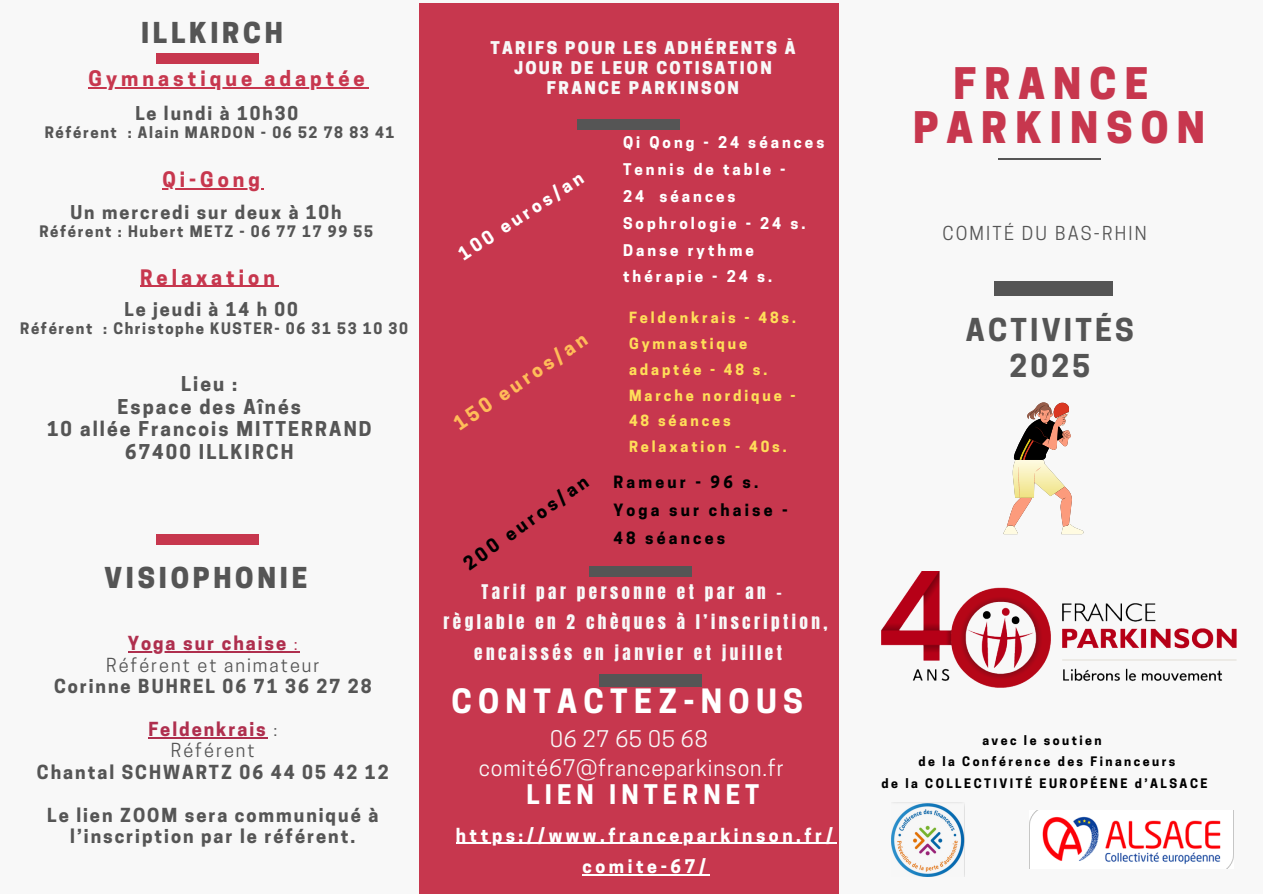
<style>
.page{position:relative;width:1263px;height:894px;background:#fff}
.page>*{position:absolute;margin:0;border:0;box-sizing:border-box;transform-origin:0 0}
.t1{font:800 40.8px/43.8px "Cooper Hewitt";letter-spacing:.2em;color:#c7374e;text-align:center}
.t2{font:700 31.35px "Cooper Hewitt";letter-spacing:.2em;color:#fff}
.t3{font:700 29.55px "Cooper Hewitt";letter-spacing:.11em;color:#555}
.t4{font:800 27px "Cooper Hewitt";letter-spacing:.14em;color:#555}
.t5{font:700 25.35px "Cooper Hewitt";letter-spacing:.2em;color:#fff}
.t6{font:21.45px/29.2px "Cooper Hewitt";letter-spacing:.04em;color:#f8f8f8;text-align:center}
.t7{font:700 20.1px "Cooper Hewitt";letter-spacing:.2em;color:#c7374e}
.t8{font:700 19.95px "Cooper Hewitt";letter-spacing:.2em;color:#c7374e}
.t9{font:700 19.2px/22.5px "Cooper Hewitt";letter-spacing:.11em;color:#555;text-align:center}
.t10{font:700 18.75px "Cooper Hewitt";color:#ffbd59}
.t11{font:700 18.15px/21.3px "Cooper Hewitt";letter-spacing:.11em;color:#555;text-align:center}
.t12{font:18px "Cooper Hewitt";letter-spacing:.12em;color:#555}
.t13{font:700 17.85px "Cooper Hewitt";letter-spacing:.11em;color:#555}
.t14{font:700 17.85px "Cooper Hewitt";color:#000}
.t15{font:700 17.7px/31.5px "Cooper Hewitt";letter-spacing:.2em;color:#fff;text-align:center}
.t16{font:700 17.4px "Cooper Hewitt";color:#fff}
.t17{font:17.25px/30.3px "Anton";letter-spacing:.2em;color:#f8f8f8}
.t18{font:800 16.5px/20.2px "Cooper Hewitt";letter-spacing:.14em;color:#f8f8f8;text-align:center}
.t19{font:700 15.9px/28.2px "Cooper Hewitt";letter-spacing:.2em;color:#000}
.t20{font:700 15.15px/26.8px "Cooper Hewitt";letter-spacing:.2em;color:#fff}
.t21{font:700 14.85px "Cooper Hewitt";letter-spacing:.11em;color:#555}
.t22{font:700 14.55px/25.8px "Cooper Hewitt";letter-spacing:.2em;color:#ffde59}
.t23{font:700 12.3px "Cooper Hewitt";letter-spacing:.2em;color:#000}
.s1{color:#af2f4e}
.s2{font-weight:400;color:#af2f4e}
.s3{font-weight:400}
</style>
<div class="page">
<div style="left:0;top:0;width:1263px;height:893px;background:#f8f8f8"></div>
<div style="left:419px;top:3px;width:420px;height:890px;background:#c7374e"></div>
<div style="left:578px;top:120px;width:102px;height:10px;background:#555"></div>
<div style="left:157px;top:53px;width:102px;height:10px;background:#c7374e"></div>
<div style="left:590px;top:566px;width:102px;height:10px;background:#555"></div>
<div style="left:156px;top:534px;width:103px;height:10px;background:#c7374e"></div>
<div style="left:599px;top:674px;width:102px;height:12px;background:#555"></div>
<img style="left:891px;top:802px;width:73px;height:73px">
<img style="left:1030px;top:810px;width:203px;height:58px">
<img style="left:882px;top:571px;width:354px;height:116px">
<hr style="left:998px;top:158px;width:103px;height:1px;background:#555">
<div style="left:994px;top:281px;width:118px;height:15px;background:#555"></div>
<hr style="left:89px;top:87px;width:280px;height:1px;background:#c7374e">
<hr style="left:162px;top:188px;width:102px;height:1px;background:#c7374e">
<hr style="left:128px;top:651px;width:50px;height:1px;background:#af2f4e">
<hr style="left:183px;top:651px;width:105px;height:1px;background:#af2f4e">
<svg style="left:288px;top:651px;width:12px;height:1px"></svg>
<hr style="left:148px;top:737px;width:120px;height:1px;background:#af2f4e">
<hr style="left:456px;top:842px;width:381px;height:1px;background:#fff">
<hr style="left:583px;top:874px;width:127px;height:1px;background:#fff">
<hr style="left:140px;top:286px;width:139px;height:1px;background:#c7374e">
<svg style="left:1003px;top:402px;width:81px;height:132px"></svg>
<p class="t4" style="left:141px;top:22px;width:143px">ILLKIRCH</p>
<p class="t7" style="left:89px;top:71px;width:278px">Gymnastique adaptée</p>
<p class="t13" style="left:135px;top:106px;width:164px">Le lundi à 10h30</p>
<p class="t21" style="left:45px;top:127px;width:351px">Référent : Alain MARDON - 06 52 78 83 41</p>
<p class="t8" style="left:162px;top:172px;width:99px">Qi-Gong</p>
<p class="t13" style="left:71px;top:206px;width:273px">Un mercredi sur deux à 10h</p>
<h6 class="t21" style="left:39px;top:226px;width:335px">Référent : Hubert METZ - 06 77 17 99 55</h6>
<h4 class="t7" style="left:140px;top:269px;width:136px">Relaxation</h4>
<p class="t13" style="left:125px;top:302px;width:175px">Le jeudi à 14 h 00</p>
<h6 class="t21" style="left:20px;top:323px;width:389px">Référent : Christophe KUSTER- 06 31 53 10 30</h6>
<h6 class="t9" style="left:47px;top:375px;width:326px">Lieu :<br>Espace des Aînés<br>10 allée Francois MITTERRAND<br>67400 ILLKIRCH</h6>
<p class="t4" style="left:104px;top:567px;width:204px">VISIOPHONIE</p>
<p class="t11" style="left:54px;top:635px;width:319px"><span class="s1">Yoga sur chaise</span> <span class="s2">:<br></span><span class="s3">Référent et animateur<br></span>Corinne BUHREL 06 71 36 27 28</p>
<p class="t11" style="left:37px;top:720px;width:353px"><span class="s1">Feldenkrais</span> <span class="s3">:<br>Référent<br></span>Chantal SCHWARTZ 06 44 05 42 12</p>
<p class="t11" style="left:47px;top:806px;width:333px">Le lien ZOOM sera communiqué à l’inscription par le référent.</p>
<p class="t18" style="left:490px;top:40px;width:307px">TARIFS POUR LES ADHÉRENTS À<br>JOUR DE LEUR COTISATION<br>FRANCE PARKINSON</p>
<p class="t16" style="left:457px;top:250px;width:146px;rotate:-33deg">100 euros/an</p>
<h3 class="t10" style="left:452px;top:419px;width:158px;rotate:-34deg">150 euros/an</h3>
<p class="t14" style="left:462px;top:560px;width:150px;rotate:-36deg">200 euros/an</p>
<h2 class="t20" style="left:623px;top:131px;width:203px">Qi Qong - 24 séances</h2>
<h4 class="t20" style="left:623px;top:158px;width:164px">Tennis de table -<br>24 séances</h4>
<h3 class="t20" style="left:623px;top:211px;width:184px">Sophrologie - 24 s.</h3>
<p class="t20" style="left:623px;top:238px;width:150px">Danse rythme thérapie - 24 s.</p>
<h1 class="t22" style="left:629px;top:306px;width:169px">Feldenkrais - 48s.</h1>
<p class="t22" style="left:629px;top:332px;width:140px">Gymnastique adaptée - 48 s.</p>
<h5 class="t22" style="left:629px;top:384px;width:168px">Marche nordique -<br>48 séances</h5>
<p class="t22" style="left:629px;top:435px;width:159px">Relaxation - 40s.</p>
<p class="t19" style="left:613px;top:469px;width:146px">Rameur - 96 s.</p>
<h4 class="t19" style="left:613px;top:497px;width:176px">Yoga sur chaise -<br>48 séances</h4>
<p class="t17" style="left:482px;top:576px;width:302px">Tarif par personne et par an -</p>
<h6 class="t17" style="left:474px;top:607px;width:355px;text-indent:-31px">règlable en 2 chèques à l’inscription, encaissés en janvier et juillet</h6>
<p class="t2" style="left:451px;top:689px;width:353px">CONTACTEZ-NOUS</p>
<p class="t6" style="left:479px;top:726px;width:307px">06 27 65 05 68 comité67@franceparkinson.fr</p>
<h4 class="t5" style="left:526px;top:785px;width:234px">LIEN INTERNET</h4>
<p class="t15" style="left:456px;top:821px;width:379px">https://www.franceparkinson.fr/ comite-67/</p>
<p class="t1" style="left:913px;top:67px;width:294px">FRANCE<br>PARKINSON</p>
<p class="t12" style="left:942px;top:227px;width:206px">COMITÉ DU BAS-RHIN</p>
<p class="t3" style="left:966px;top:318px;width:169px">ACTIVITÉS</p>
<p class="t3" style="left:1010px;top:354px;width:82px">2025</p>
<p class="t23" style="left:982px;top:735px;width:121px">avec le soutien</p>
<p class="t23" style="left:918px;top:756px;width:258px">de la Conférence des Financeurs</p>
<h2 class="t23" style="left:881px;top:778px;width:327px">de la COLLECTIVITÉ EUROPÉENE d’ALSACE</h2>
</div>
